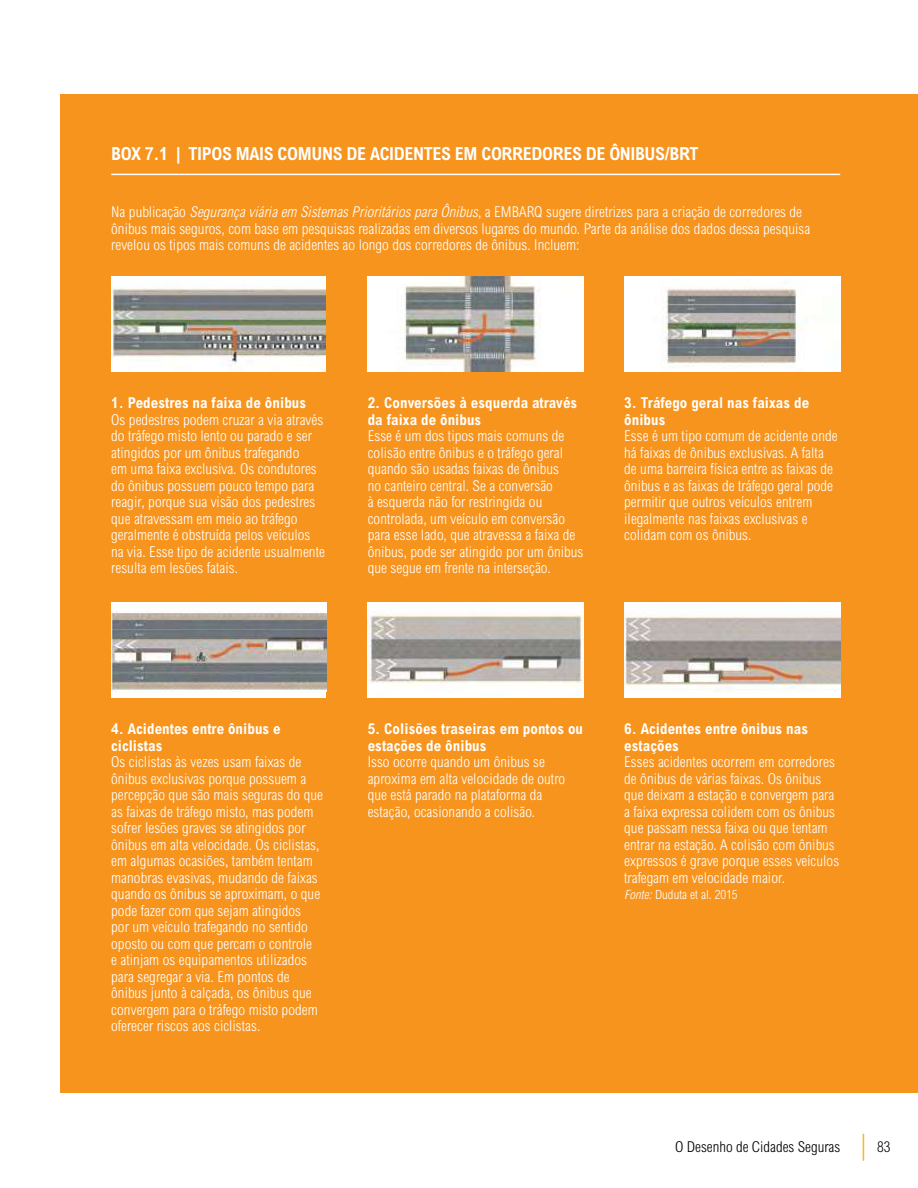
<style>
.page{position:relative;width:918px;height:1188px;background:#fff}
.page>*{position:absolute;margin:0;border:0;box-sizing:border-box;transform-origin:0 0}
.t1{font:700 condensed 18px "Arial MT Std";letter-spacing:-.02em;color:#fff}
.t2{font:300 condensed 15px/16.5px "Arial MT Std";letter-spacing:.005em;color:#fff}
.t3{font:700 condensed 15px/16.5px "Arial MT Std";letter-spacing:.005em;color:#fff}
.t4{font:300 condensed 15px "Arial MT Std";color:#000}
.t5{font:300 condensed 12.75px "Arial MT Std";letter-spacing:.005em;color:#fff}
.s1{font-style:italic}
</style>
<div class="page">
<svg style="left:863px;top:1134px;width:1px;height:27px"></svg>
<div style="left:60px;top:94px;width:858px;height:1000px;background:#f7941e"></div>
<hr style="left:111px;top:174px;width:729px;height:1px;background:#fff">
<img style="left:111px;top:276px;width:214px;height:95px">
<div style="left:111px;top:603px;width:215px;height:95px;background:#fff"></div>
<img style="left:111px;top:611px;width:215px;height:81px">
<div style="left:367px;top:276px;width:216px;height:96px;background:#fff"></div>
<img style="left:404px;top:276px;width:137px;height:96px">
<img style="left:367px;top:603px;width:216px;height:94px">
<div style="left:624px;top:276px;width:216px;height:96px;background:#fff"></div>
<img style="left:662px;top:287px;width:141px;height:81px">
<img style="left:624px;top:603px;width:216px;height:95px">
<p class="t1" style="left:111px;top:143px;width:135px">box 7.1 | Tipos mais</p>
<p class="t1" style="left:278px;top:143px;width:33px">comuns</p>
<p class="t1" style="left:347px;top:143px;width:34px">de acidentes</p>
<p class="t1" style="left:455px;top:143px;width:58px">em corred</p>
<p class="t1" style="left:542px;top:143px;width:21px">ores</p>
<p class="t1" style="left:586px;top:143px;width:44px">de ônibus</p>
<p class="t1" style="left:665px;top:143px;width:35px">/BRT</p>
<p class="t2" style="left:111px;top:204px;width:701px">Na publicação <span class="s1">Segurançaviáriaem SistemasPrioritáriosparaÔnibus</span>, a EMBARQ sugere diretrizes para a criação de corredores de ônibus mais seguros, com base em pesquisas realizadas em diversos lugares do mundo. Parte da análise dos dados dessa pesquisa revelou os tipos mais comuns de acidentes ao longo dos corredores de ônibus. Incluem:</p>
<p class="t3" style="left:111px;top:395px;width:196px">1. Pedestres na faixa de ônibus</p>
<p class="t2" style="left:111px;top:411px;width:215px">Os pedestres podem cruzar a via através do tráfego misto lento ou parado e ser atingidos por um ônibus trafegando<br>em uma faixa exclusiva. Os condutores do ônibus possuem pouco tempo para reagir, porque sua visão dos pedestres que atravessam em meio ao tráfego geralmente é obstruída pelos veículos na via. Esse tipo de acidente usualmente resulta em lesões fatais.</p>
<p class="t3" style="left:368px;top:395px;width:211px">2. Conversões à esquerda através da faixa de ônibus</p>
<p class="t2" style="left:368px;top:428px;width:217px">Esse é um dos tipos mais comuns de colisão entre ônibus e o tráfego geral quando são usadas faixas de ônibus<br>no canteiro central. Se a conversão<br>à esquerda não for restringida ou controlada, um veículo em conversão para esse lado, que atravessa a faixa de ônibus, pode ser atingido por um ônibus que segue em frente na interseção.</p>
<p class="t3" style="left:624px;top:395px;width:186px">3. Tráfego geral nas faixas de ônibus</p>
<p class="t2" style="left:624px;top:428px;width:215px">Esse é um tipo comum de acidente onde há faixas de ônibus exclusivas. A falta de uma barreira física entre as faixas de ônibus e as faixas de tráfego geral pode permitir que outros veículos entrem ilegalmente nas faixas exclusivas e colidam com os ônibus.</p>
<p class="t3" style="left:111px;top:721px;width:171px">4. Acidentes entre ônibus e ciclistas</p>
<p class="t2" style="left:111px;top:754px;width:213px">Os ciclistas às vezes usam faixas de ônibus exclusivas porque possuem a percepção que são mais seguras do que as faixas de tráfego misto, mas podem sofrer lesões graves se atingidos por ônibus em alta velocidade. Os ciclistas, em algumas ocasiões, também tentam manobras evasivas, mudando de faixas quando os ônibus se aproximam, o que pode fazer com que sejam atingidos<br>por um veículo trafegando no sentido oposto ou com que percam o controle<br>e atinjam os equipamentos utilizados para segregar a via. Em pontos de ônibus junto à calçada, os ônibus que convergem para o tráfego misto podem oferecer riscos aos ciclistas.</p>
<p class="t3" style="left:368px;top:721px;width:217px">5. Colisões traseiras em pontos ou estações de ônibus</p>
<p class="t2" style="left:368px;top:754px;width:199px">Isso ocorre quando um ônibus se aproxima em alta velocidade de outro que está parado na plataforma da estação, ocasionando a colisão.</p>
<p class="t3" style="left:624px;top:721px;width:185px">6. Acidentes entre ônibus nas estações</p>
<p class="t2" style="left:624px;top:754px;width:216px">Esses acidentes ocorrem em corredores de ônibus de várias faixas. Os ônibus que deixam a estação e convergem para a faixa expressa colidem com os ônibus que passam nessa faixa ou que tentam entrar na estação. A colisão com ônibus expressos é grave porque esses veículos trafegam em velocidade maior.</p>
<p class="t5" style="left:624px;top:888px;width:115px"><span class="s1">Fonte:</span>Duduta et al. 2015</p>
<p class="t4" style="left:675px;top:1139px;width:166px">O Desenho de Cidades Seguras</p>
<p class="t4" style="left:877px;top:1139px;width:15px">83</p>
</div>
